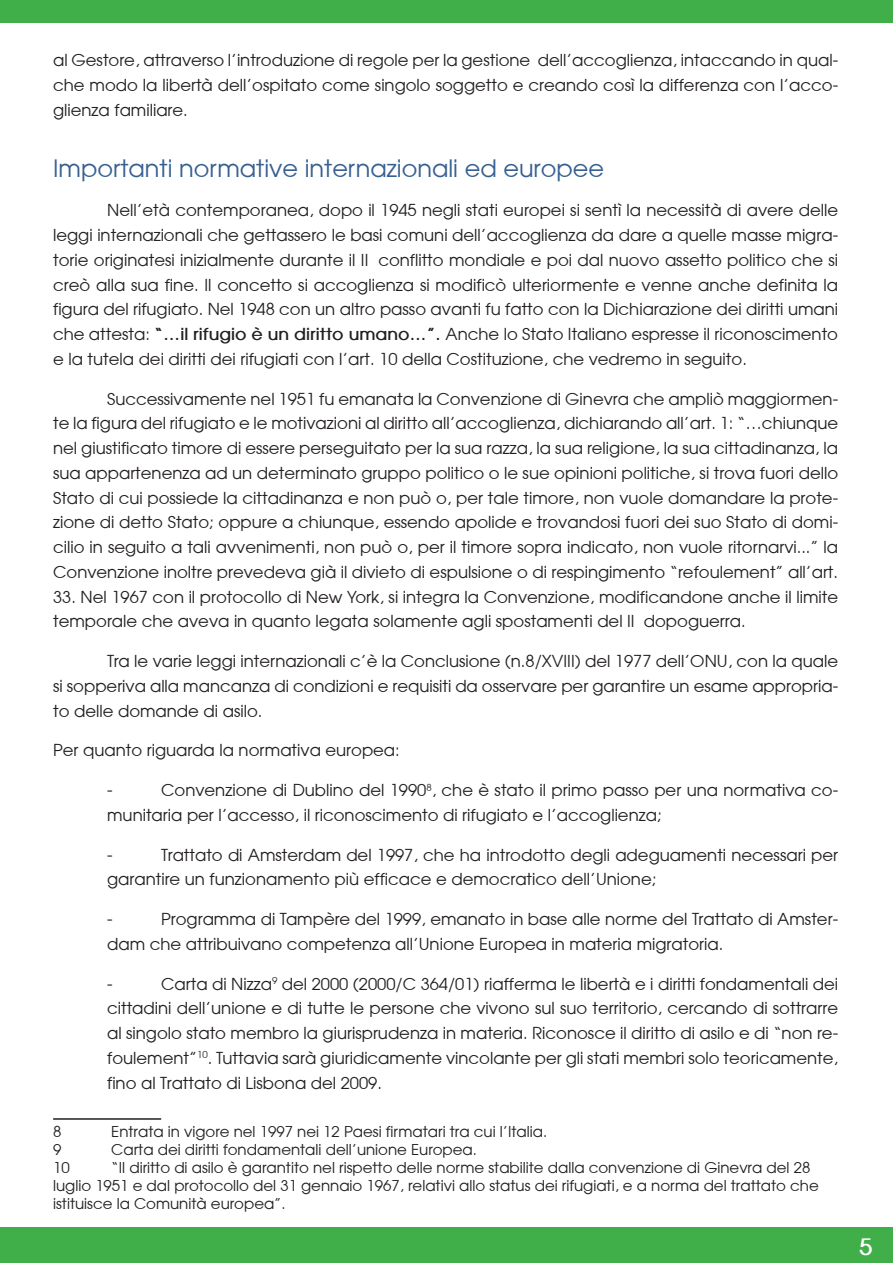
<style>
.page{position:relative;width:893px;height:1263px;background:#fff}
.page>*{position:absolute;margin:0;border:0;box-sizing:border-box;transform-origin:0 0}
.t1{font:24px "Avant Garde";color:#365f91}
.t2{font:700 22.5px "Avant Garde";color:#fff}
.t3{font:16.5px/24.8px "Avant Garde";color:#231f20;text-align:justify}
.t4{font:15px/18px "Avant Garde";color:#231f20}
.s1{font-weight:700}
</style>
<div class="page">
<div style="left:0;top:0;width:893px;height:23px;background:#40ae49"></div>
<div style="left:0;top:1227px;width:893px;height:36px;background:#40ae49"></div>
<hr style="left:53px;top:1118px;width:108px;height:2px;background:#231f20">
<p class="t3" style="left:53px;top:48px;width:786px">al Gestore, attraverso l’introduzione di regole per la gestione dell’accoglienza, intaccando in qual&shy;che modo la libertà dell’ospitato come singolo soggetto e creando così la differenza con l’acco&shy;glienza familiare.</p>
<h1 class="t1" style="left:53px;top:153px;width:552px">Importanti normative internazionali ed europee</h1>
<p class="t3" style="left:53px;top:198px;width:786px;text-indent:54px">Nell’età contemporanea, dopo il 1945 negli stati europei si sentì la necessità di avere delle leggi internazionali che gettassero le basi comuni dell’accoglienza da dare a quelle masse migra&shy;torie originatesi inizialmente durante il II° conflitto mondiale e poi dal nuovo assetto politico che si creò alla sua fine. Il concetto si accoglienza si modificò ulteriormente e venne anche definita la figura del rifugiato. Nel 1948 con un altro passo avanti fu fatto con la Dichiarazione dei diritti umani che attesta: <span class="s1">“…il rifugio è un diritto umano…”.</span> Anche lo Stato Italiano espresse il riconoscimento e la tutela dei diritti dei rifugiati con l’art. 10 della Costituzione, che vedremo in seguito.</p>
<p class="t3" style="left:53px;top:386px;width:786px;text-indent:54px">Successivamente nel 1951 fu emanata la Convenzione di Ginevra che ampliò maggiormen&shy;te la figura del rifugiato e le motivazioni al diritto all’accoglienza, dichiarando all’art. 1: “…chiunque nel giustificato timore di essere perseguitato per la sua razza, la sua religione, la sua cittadinanza, la sua appartenenza ad un determinato gruppo politico o le sue opinioni politiche, si trova fuori dello Stato di cui possiede la cittadinanza e non può o, per tale timore, non vuole domandare la prote&shy;zione di detto Stato; oppure a chiunque, essendo apolide e trovandosi fuori dei suo Stato di domi&shy;cilio in seguito a tali avvenimenti, non può o, per il timore sopra indicato, non vuole ritornarvi...” la Convenzione inoltre prevedeva già il divieto di espulsione o di respingimento “refoulement” all’art.</p>
<p class="t3" style="left:53px;top:584px;width:786px">33. Nel 1967 con il protocollo di New York, si integra la Convenzione, modificandone anche il limite temporale che aveva in quanto legata solamente agli spostamenti del II° dopoguerra.</p>
<p class="t3" style="left:53px;top:648px;width:786px;text-indent:54px">Tra le varie leggi internazionali c’è la Conclusione (n.8/XVIII) del 1977 dell’ONU, con la quale si sopperiva alla mancanza di condizioni e requisiti da osservare per garantire un esame appropria&shy;to delle domande di asilo.</p>
<p class="t3" style="left:53px;top:738px;width:348px">Per quanto riguarda la normativa europea:</p>
<p class="t3" style="left:107px;top:777px;width:7px">-</p>
<p class="t3" style="left:107px;top:777px;width:732px;text-indent:54px">Convenzione di Dublino del 1990<sup>8</sup>, che è stato il primo passo per una normativa co&shy;munitaria per l’accesso, il riconoscimento di rifugiato e l’accoglienza;</p>
<p class="t3" style="left:107px;top:842px;width:7px">-</p>
<p class="t3" style="left:107px;top:842px;width:732px;text-indent:54px">Trattato di Amsterdam del 1997, che ha introdotto degli adeguamenti necessari per garantire un funzionamento più efficace e democratico dell’Unione;</p>
<p class="t3" style="left:107px;top:906px;width:7px">-</p>
<p class="t3" style="left:107px;top:906px;width:732px;text-indent:54px">Programma di Tampère del 1999, emanato in base alle norme del Trattato di Amster&shy;dam che attribuivano competenza all’Unione Europea in materia migratoria.</p>
<p class="t3" style="left:107px;top:971px;width:7px">-</p>
<p class="t3" style="left:107px;top:971px;width:732px;text-indent:54px">Carta di Nizza<sup>9</sup> del 2000 (2000/C 364/01) riafferma le libertà e i diritti fondamentali dei cittadini dell’unione e di tutte le persone che vivono sul suo territorio, cercando di sottrarre al singolo stato membro la giurisprudenza in materia. Riconosce il diritto di asilo e di “non re&shy;foulement”<sup>10</sup>. Tuttavia sarà giuridicamente vincolante per gli stati membri solo teoricamente, fino al Trattato di Lisbona del 2009.</p>
<p class="t4" style="left:53px;top:1122px;width:10px">8</p>
<p class="t4" style="left:111px;top:1122px;width:437px">Entrata in vigore nel 1997 nei 12 Paesi firmatari tra cui l’Italia.</p>
<p class="t4" style="left:53px;top:1140px;width:10px">9</p>
<p class="t4" style="left:111px;top:1140px;width:367px">Carta dei diritti fondamentali dell’unione Europea.</p>
<p class="t4" style="left:53px;top:1158px;width:18px">10</p>
<p class="t4" style="left:53px;top:1158px;width:767px;text-indent:58px">“Il diritto di asilo è garantito nel rispetto delle norme stabilite dalla convenzione di Ginevra del 28 luglio 1951 e dal protocollo del 31 gennaio 1967, relativi allo status dei rifugiati, e a norma del trattato che istituisce la Comunità europea”.</p>
<h2 class="t2" style="left:859px;top:1233px;width:15px">5</h2>
</div>
